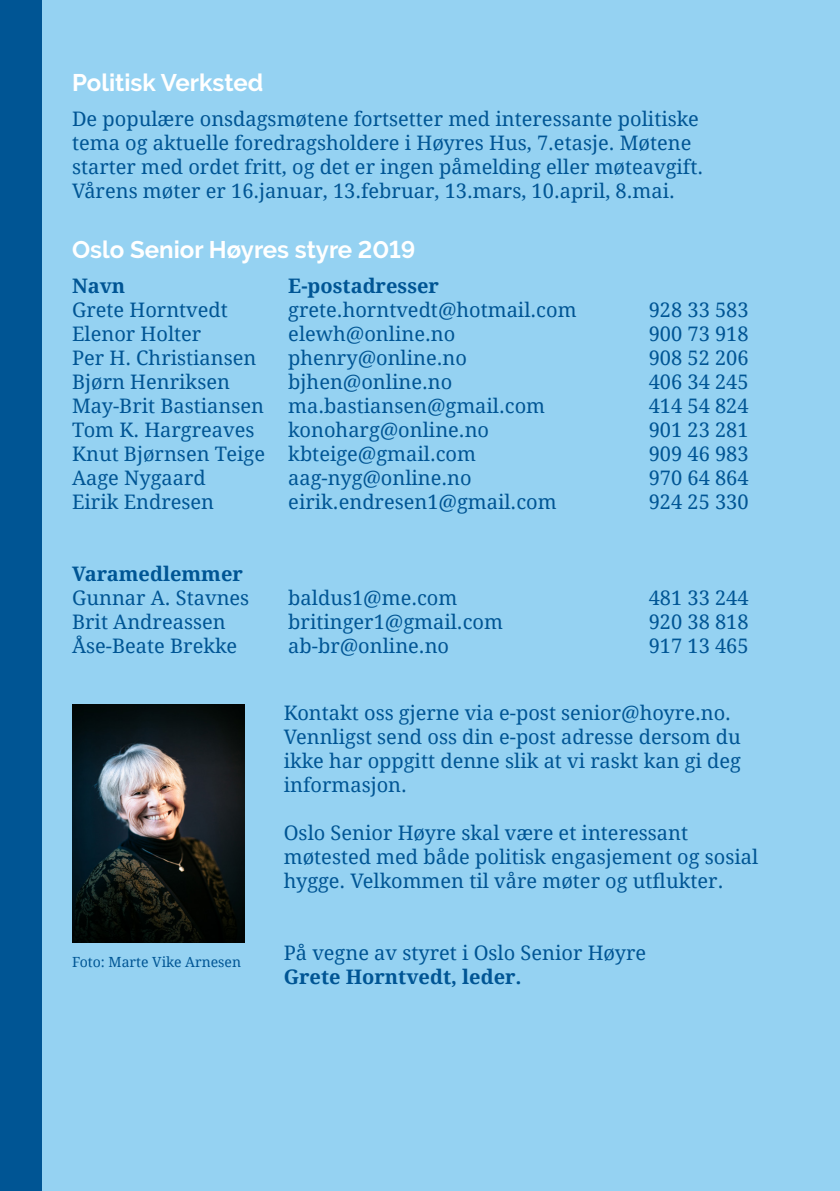
<style>
.page{position:relative;width:840px;height:1191px;background:#fff}
.page>*{position:absolute;margin:0;border:0;box-sizing:border-box;transform-origin:0 0}
.Overskrift{font:700 24px "Raleway";color:#fff}
.brødtekst{font:20px/24px "Droid Serif";color:#005594}
.brødtekst-2{font:700 20px "Droid Serif";color:#005594}
.brødtekst-3{font:14px "Droid Serif";color:#005594}
</style>
<div class="page">
<div style="left:0;top:0;width:839px;height:1191px;background:#95d2f2"></div>
<img style="left:72px;top:704px;width:172px;height:239px">
<div style="left:0;top:0;width:42px;height:1191px;background:#005594"></div>
<p class="Overskrift" style="left:72px;top:69px;width:193px">Politisk Verksted</p>
<p class="brødtekst" style="left:72px;top:106px;width:632px">De populære onsdagsmøtene fortsetter med interessante politiske tema og aktuelle foredragsholdere i Høyres Hus, 7.etasje. Møtene starter med ordet fritt, og det er ingen påmelding eller møteavgift.<br>Vårens møter er 16.januar, 13.februar, 13.mars, 10.april, 8.mai.</p>
<p class="Overskrift" style="left:72px;top:236px;width:345px">Oslo Senior Høyres styre 2019</p>
<p class="brødtekst-2" style="left:72px;top:272px;width:55px">Navn</p>
<p class="brødtekst-2" style="left:288px;top:272px;width:152px">E-postadresser</p>
<p class="brødtekst" style="left:72px;top:297px;width:157px">Grete Horntvedt</p>
<p class="brødtekst" style="left:288px;top:297px;width:289px">grete.horntvedt@hotmail.com</p>
<p class="brødtekst" style="left:648px;top:297px;width:101px">928 33 583</p>
<p class="brødtekst" style="left:72px;top:321px;width:131px">Elenor Holter</p>
<p class="brødtekst" style="left:288px;top:321px;width:168px">elewh@online.no</p>
<p class="brødtekst" style="left:648px;top:321px;width:101px">900 73 918</p>
<p class="brødtekst" style="left:72px;top:345px;width:186px">Per H. Christiansen</p>
<p class="brødtekst" style="left:288px;top:345px;width:180px">phenry@online.no</p>
<p class="brødtekst" style="left:648px;top:345px;width:101px">908 52 206</p>
<p class="brødtekst" style="left:72px;top:369px;width:159px">Bjørn Henriksen</p>
<p class="brødtekst" style="left:288px;top:369px;width:165px">bjhen@online.no</p>
<p class="brødtekst" style="left:648px;top:369px;width:101px">406 34 245</p>
<p class="brødtekst" style="left:72px;top:393px;width:474px">May-Brit Bastiansen ma.bastiansen@gmail.com</p>
<p class="brødtekst" style="left:648px;top:393px;width:101px">414 54 824</p>
<p class="brødtekst" style="left:72px;top:417px;width:184px">Tom K. Hargreaves</p>
<p class="brødtekst" style="left:288px;top:417px;width:202px">konoharg@online.no</p>
<p class="brødtekst" style="left:648px;top:417px;width:101px">901 23 281</p>
<p class="brødtekst" style="left:72px;top:441px;width:405px">Knut Bjørnsen Teige kbteige@gmail.com</p>
<p class="brødtekst" style="left:648px;top:441px;width:101px">909 46 983</p>
<p class="brødtekst" style="left:72px;top:465px;width:135px">Aage Nygaard</p>
<p class="brødtekst" style="left:288px;top:465px;width:185px">aag-nyg@online.no</p>
<p class="brødtekst" style="left:648px;top:465px;width:101px">970 64 864</p>
<p class="brødtekst" style="left:72px;top:489px;width:143px">Eirik Endresen</p>
<p class="brødtekst" style="left:288px;top:489px;width:270px">eirik.endresen1@gmail.com</p>
<p class="brødtekst" style="left:648px;top:489px;width:101px">924 25 330</p>
<p class="brødtekst-2" style="left:72px;top:560px;width:172px">Varamedlemmer</p>
<p class="brødtekst" style="left:72px;top:585px;width:179px">Gunnar A. Stavnes</p>
<p class="brødtekst" style="left:288px;top:585px;width:170px">baldus1@me.com</p>
<p class="brødtekst" style="left:648px;top:585px;width:101px">481 33 244</p>
<p class="brødtekst" style="left:72px;top:609px;width:155px">Brit Andreassen</p>
<p class="brødtekst" style="left:288px;top:609px;width:216px">britinger1@gmail.com</p>
<p class="brødtekst" style="left:648px;top:609px;width:101px">920 38 818</p>
<p class="brødtekst" style="left:72px;top:633px;width:166px">Åse-Beate Brekke</p>
<p class="brødtekst" style="left:288px;top:633px;width:162px">ab-br@online.no</p>
<p class="brødtekst" style="left:648px;top:633px;width:101px">917 13 465</p>
<p class="brødtekst-3" style="left:72px;top:951px;width:170px">Foto: Marte Vike Arnesen</p>
<p class="brødtekst" style="left:283px;top:700px;width:458px">Kontakt oss gjerne via e-post senior@hoyre.no.<br>Vennligst send oss din e-post adresse dersom du ikke har oppgitt denne slik at vi raskt kan gi deg informasjon.</p>
<p class="brødtekst" style="left:283px;top:820px;width:476px">Oslo Senior Høyre skal være et interessant møtested med både politisk engasjement og sosial hygge. Velkommen til våre møter og utflukter.</p>
<p class="brødtekst" style="left:283px;top:940px;width:364px">På vegne av styret i Oslo Senior Høyre</p>
<p class="brødtekst-2" style="left:283px;top:962px;width:239px">Grete Horntvedt, leder.</p>
</div>
